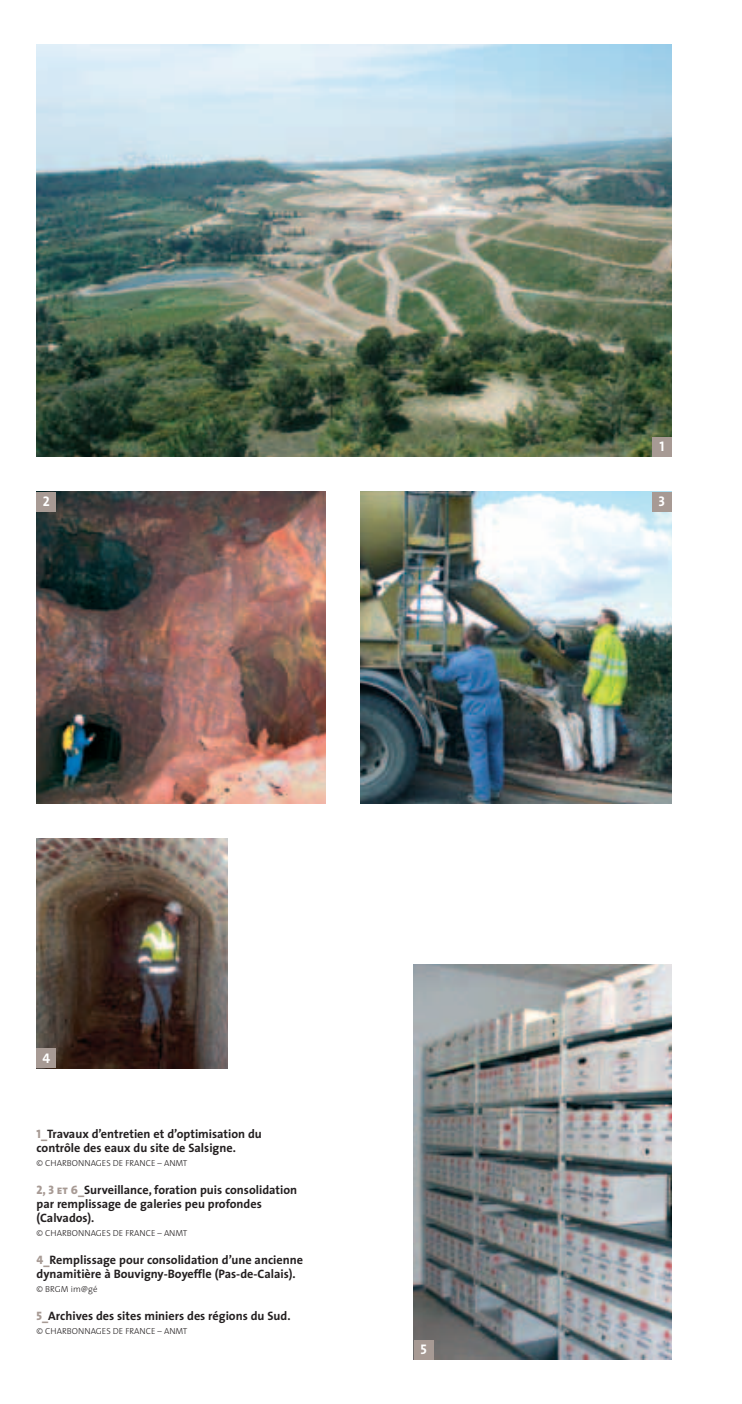
<style>
.page{position:relative;width:742px;height:1404px;background:#fff}
.page>*{position:absolute;margin:0;border:0;box-sizing:border-box;transform-origin:0 0}
.t1{font:14px "The Sans Bold Caps";color:#fff}
.t2{font:700 12.25px/14px "The Sans";color:#231f20}
.t3{font:300 8.75px "The Sans";color:#231f20}
.s1{font-family:"The Sans Extra Bold Caps";font-weight:400;color:#a79a94}
</style>
<div class="page">
<img style="left:37px;top:492px;width:288px;height:312px">
<img style="left:37px;top:839px;width:190px;height:229px">
<img style="left:37px;top:45px;width:634px;height:412px">
<img style="left:414px;top:965px;width:257px;height:394px">
<img style="left:360px;top:492px;width:311px;height:312px">
<div style="left:652px;top:437px;width:19px;height:20px;background:#a79a94"></div>
<div style="left:414px;top:1340px;width:19px;height:19px;background:#a79a94"></div>
<div style="left:37px;top:492px;width:19px;height:20px;background:#a79a94"></div>
<div style="left:652px;top:492px;width:19px;height:20px;background:#a79a94"></div>
<div style="left:37px;top:1048px;width:19px;height:20px;background:#a79a94"></div>
<p class="t1" style="left:659px;top:438px;width:7px">1</p>
<p class="t1" style="left:43px;top:493px;width:8px">2</p>
<p class="t1" style="left:658px;top:493px;width:8px">3</p>
<p class="t1" style="left:43px;top:1050px;width:9px">4</p>
<p class="t2" style="left:37px;top:1127px;width:227px"><span class="s1">1_</span>Travaux d’entretien et d’optimisation du contrôle des eaux du site de Salsigne.</p>
<p class="t3" style="left:37px;top:1159px;width:152px">© CHARBONNAGES DE FRANCE – ANMT</p>
<p class="t2" style="left:37px;top:1183px;width:262px"><span class="s1">2, 3 et 6_</span>Surveillance, foration puis consolidation par remplissage de galeries peu profondes (Calvados).</p>
<p class="t3" style="left:37px;top:1229px;width:152px">© CHARBONNAGES DE FRANCE – ANMT</p>
<p class="t2" style="left:37px;top:1253px;width:268px"><span class="s1">4_</span>Remplissage pour consolidation d’une ancienne dynamitière à Bouvigny-Boyeffle (Pas-de-Calais).</p>
<p class="t3" style="left:37px;top:1285px;width:62px">© BRGM im@gé</p>
<p class="t2" style="left:37px;top:1309px;width:255px"><span class="s1">5_</span>Archives des sites miniers des régions du Sud.</p>
<p class="t3" style="left:37px;top:1327px;width:152px">© CHARBONNAGES DE FRANCE – ANMT</p>
<p class="t1" style="left:420px;top:1341px;width:8px">5</p>
</div>
